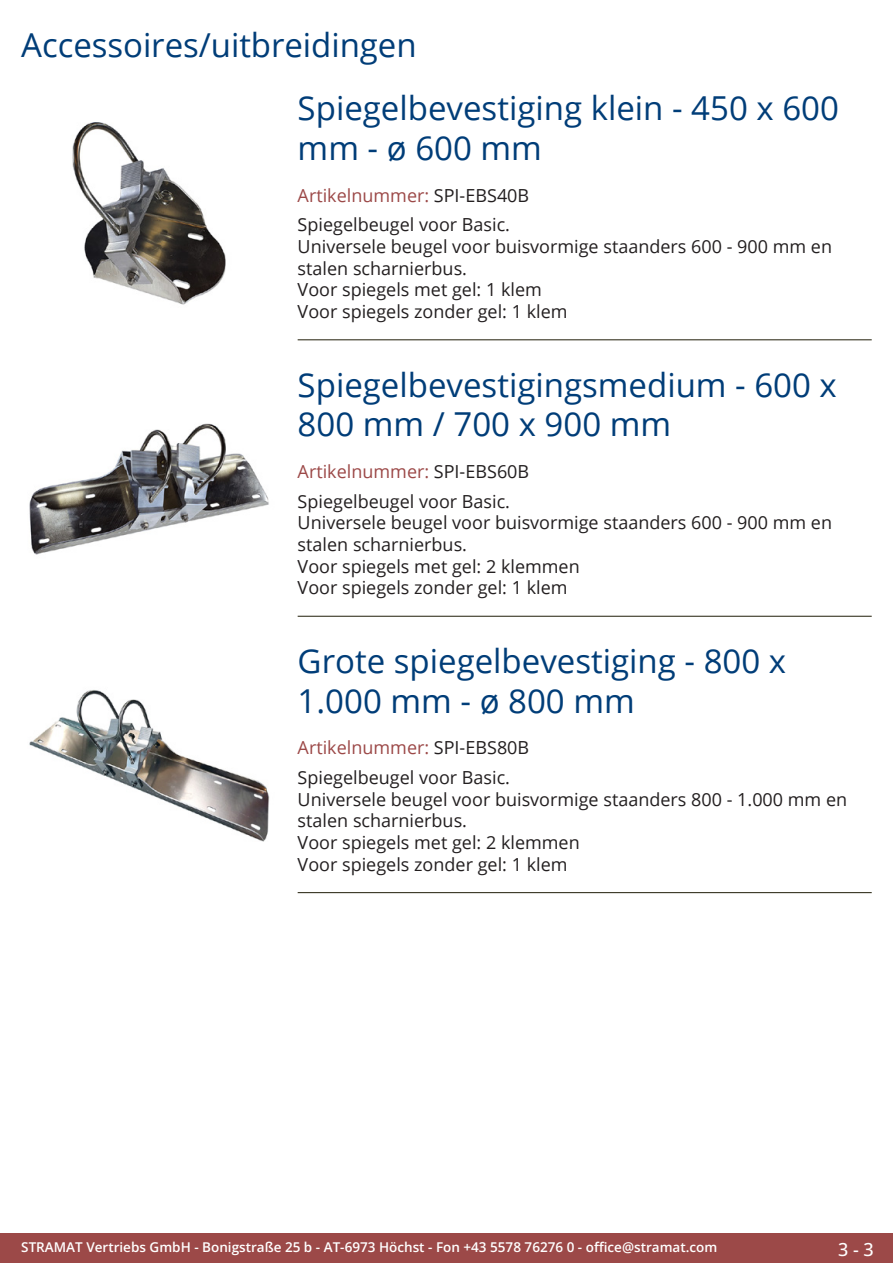
<style>
.page{position:relative;width:893px;height:1263px;background:#fff}
.page>*{position:absolute;margin:0;border:0;box-sizing:border-box;transform-origin:0 0}
.Produkttitel{font:33px/39.6px "Open Sans";color:#003d78}
.RastTitel{font:33px "Open Sans";color:#003d78}
.Beschreibung_Text{font:18px/21.6px "Open Sans";color:#231f20}
.TechDaten_Überschrif{font:18px "Open Sans";color:#9c4948}
.t1{font:500 18px "Open Sans";color:#fff}
.t2{font:600 13.5px "Open Sans";color:#fff}
.s1{color:#231f20}
</style>
<div class="page">
<div style="left:0;top:1233px;width:893px;height:30px;background:#9c4948"></div>
<hr style="left:298px;top:340px;width:574px;height:1px;background:#201d08">
<hr style="left:298px;top:616px;width:574px;height:1px;background:#201d08">
<hr style="left:298px;top:892px;width:574px;height:1px;background:#201d08">
<img style="left:72px;top:122px;width:154px;height:183px">
<img style="left:29px;top:423px;width:240px;height:132px">
<img style="left:29px;top:690px;width:241px;height:152px">
<p class="RastTitel" style="left:21px;top:22px;width:397px">Accessoires/uitbreidingen</p>
<p class="Produkttitel" style="left:298px;top:88px;width:543px">Spiegelbevestiging klein - 450 x 600 mm - ø 600 mm</p>
<p class="TechDaten_Überschrif" style="left:298px;top:183px;width:233px">Artikelnummer: <span class="s1">SPI-EBS40B</span></p>
<p class="Beschreibung_Text" style="left:298px;top:214px;width:536px">Spiegelbeugel voor Basic.<br>Universele beugel voor buisvormige staanders 600 - 900 mm en stalen scharnierbus.<br>Voor spiegels met gel: 1 klem<br>Voor spiegels zonder gel: 1 klem</p>
<p class="Produkttitel" style="left:298px;top:364px;width:541px">Spiegelbevestigingsmedium - 600 x<br>800 mm / 700 x 900 mm</p>
<p class="TechDaten_Überschrif" style="left:298px;top:459px;width:233px">Artikelnummer: <span class="s1">SPI-EBS60B</span></p>
<p class="Beschreibung_Text" style="left:298px;top:490px;width:536px">Spiegelbeugel voor Basic.<br>Universele beugel voor buisvormige staanders 600 - 900 mm en stalen scharnierbus.<br>Voor spiegels met gel: 2 klemmen<br>Voor spiegels zonder gel: 1 klem</p>
<p class="Produkttitel" style="left:298px;top:640px;width:490px">Grote spiegelbevestiging - 800 x<br>1.000 mm - ø 800 mm</p>
<p class="TechDaten_Überschrif" style="left:298px;top:735px;width:233px">Artikelnummer: <span class="s1">SPI-EBS80B</span></p>
<p class="Beschreibung_Text" style="left:298px;top:766px;width:551px">Spiegelbeugel voor Basic.<br>Universele beugel voor buisvormige staanders 800 - 1.000 mm en stalen scharnierbus.<br>Voor spiegels met gel: 2 klemmen<br>Voor spiegels zonder gel: 1 klem</p>
<p class="t2" style="left:21px;top:1238px;width:698px">STRAMAT Vertriebs GmbH - Bonigstraße 25 b - AT-6973 Höchst - Fon +43 5578 76276 0 - office@stramat.com</p>
<p class="t1" style="left:838px;top:1237px;width:37px">3 - 3</p>
</div>
